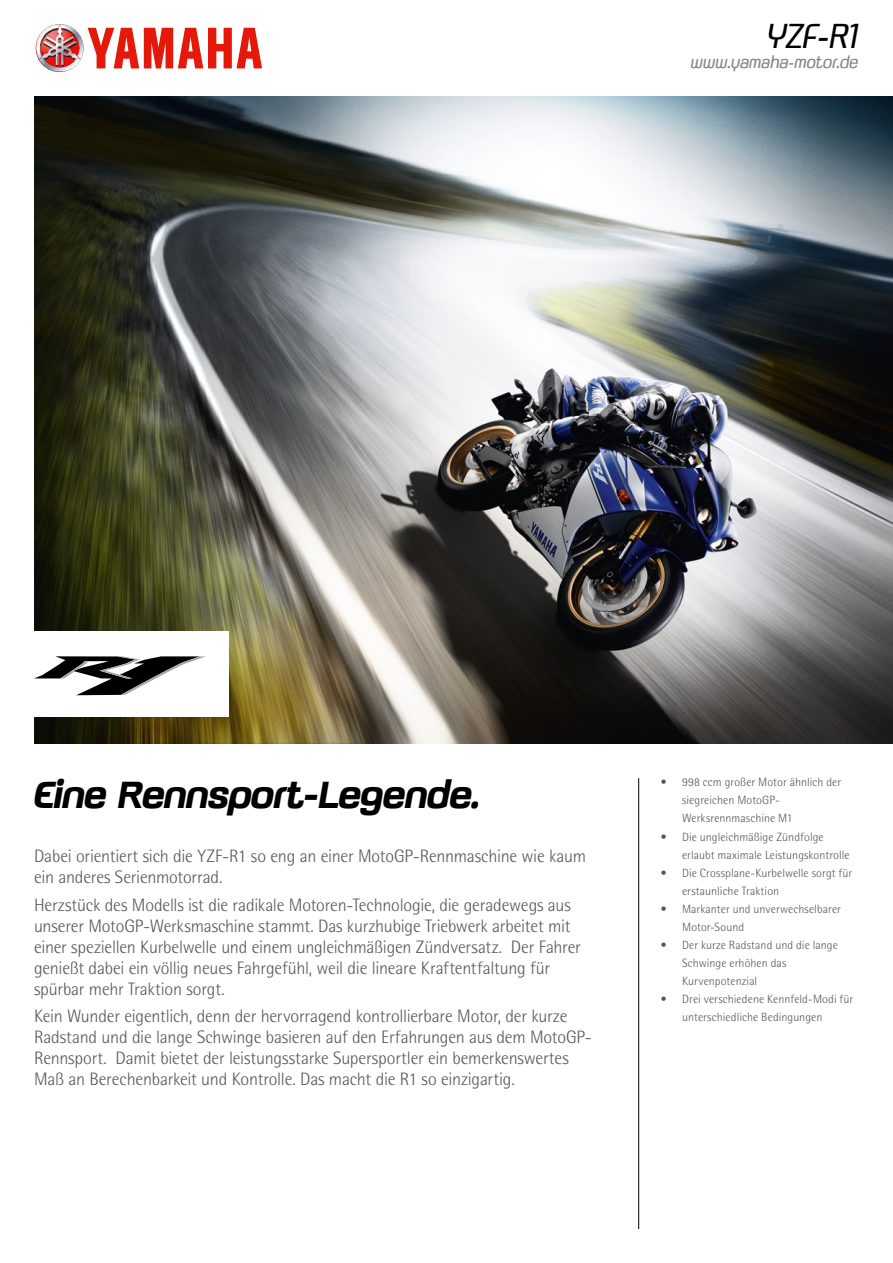
<style>
.page{position:relative;width:893px;height:1263px;background:#fff}
.page>*{position:absolute;margin:0;border:0;box-sizing:border-box;transform-origin:0 0}
.t1{font:italic 700 37.5px "GFT Yamaha Motor";letter-spacing:-.005em;color:#000}
.t2{font:italic 300 34.5px "GFT Yamaha Motor";color:#000}
.t3{font:300 18px/21px "Rotis Semi Sans Std";letter-spacing:-.01em;color:#565655}
.t4{font:italic 300 16.5px "GFT Yamaha Motor";color:#868786}
.t5{font:300 12px/18px "Rotis Semi Sans Std";letter-spacing:.005em;color:#565655}
</style>
<div class="page">
<img style="left:34px;top:97px;width:859px;height:646px">
<hr style="left:638px;top:778px;width:1px;height:451px;background:#000">
<svg style="left:36px;top:25px;width:226px;height:46px"></svg>
<img style="left:36px;top:24px;width:48px;height:48px;border-radius:24px">
<div style="left:0;top:632px;width:228px;height:85px;background:#fff"></div>
<svg style="left:34px;top:656px;width:172px;height:39px"></svg>
<h2 class="t2" style="left:767px;top:15px;width:93px">YZF-R1</h2>
<p class="t4" style="left:691px;top:52px;width:169px">www.yamaha-motor.de</p>
<h1 class="t1" style="left:34px;top:771px;width:448px">Eine Rennsport-Legende.</h1>
<p class="t3" style="left:34px;top:846px;width:554px">Dabei orientiert sich die YZF-R1 so eng an einer MotoGP-Rennmaschine wie kaum ein anderes Serienmotorrad.</p>
<p class="t3" style="left:34px;top:894px;width:548px">Herzstück des Modells ist die radikale Motoren-Technologie, die geradewegs aus unserer MotoGP-Werksmaschine stammt. Das kurzhubige Triebwerk arbeitet mit einer speziellen Kurbelwelle und einem ungleichmäßigen Zündversatz. Der Fahrer genießt dabei ein völlig neues Fahrgefühl, weil die lineare Kraftentfaltung für spürbar mehr Traktion sorgt.</p>
<p class="t3" style="left:34px;top:1005px;width:559px">Kein Wunder eigentlich, denn der hervorragend kontrollierbare Motor, der kurze Radstand und die lange Schwinge basieren auf den Erfahrungen aus dem MotoGP-Rennsport. Damit bietet der leistungsstarke Supersportler ein bemerkenswertes Maß an Berechenbarkeit und Kontrolle. Das macht die R1 so einzigartig.</p>
<p class="t5" style="left:682px;top:773px;width:161px;text-indent:-21px">• 998 ccm großer Motor ähnlich der siegreichen MotoGP-<br>Werksrennmaschine M1</p>
<p class="t5" style="left:682px;top:827px;width:169px;text-indent:-21px">• Die ungleichmäßige Zündfolge erlaubt maximale Leistungskontrolle</p>
<p class="t5" style="left:682px;top:863px;width:172px;text-indent:-21px">• Die Crossplane-Kurbelwelle sorgt für erstaunliche Traktion</p>
<p class="t5" style="left:682px;top:899px;width:160px;text-indent:-21px">• Markanter und unverwechselbarer<br>Motor-Sound</p>
<p class="t5" style="left:682px;top:935px;width:157px;text-indent:-21px">• Der kurze Radstand und die lange<br>Schwinge erhöhen das<br>Kurvenpotenzial</p>
<p class="t5" style="left:682px;top:989px;width:173px;text-indent:-21px">• Drei verschiedene Kennfeld-Modi für unterschiedliche Bedingungen</p>
</div>
